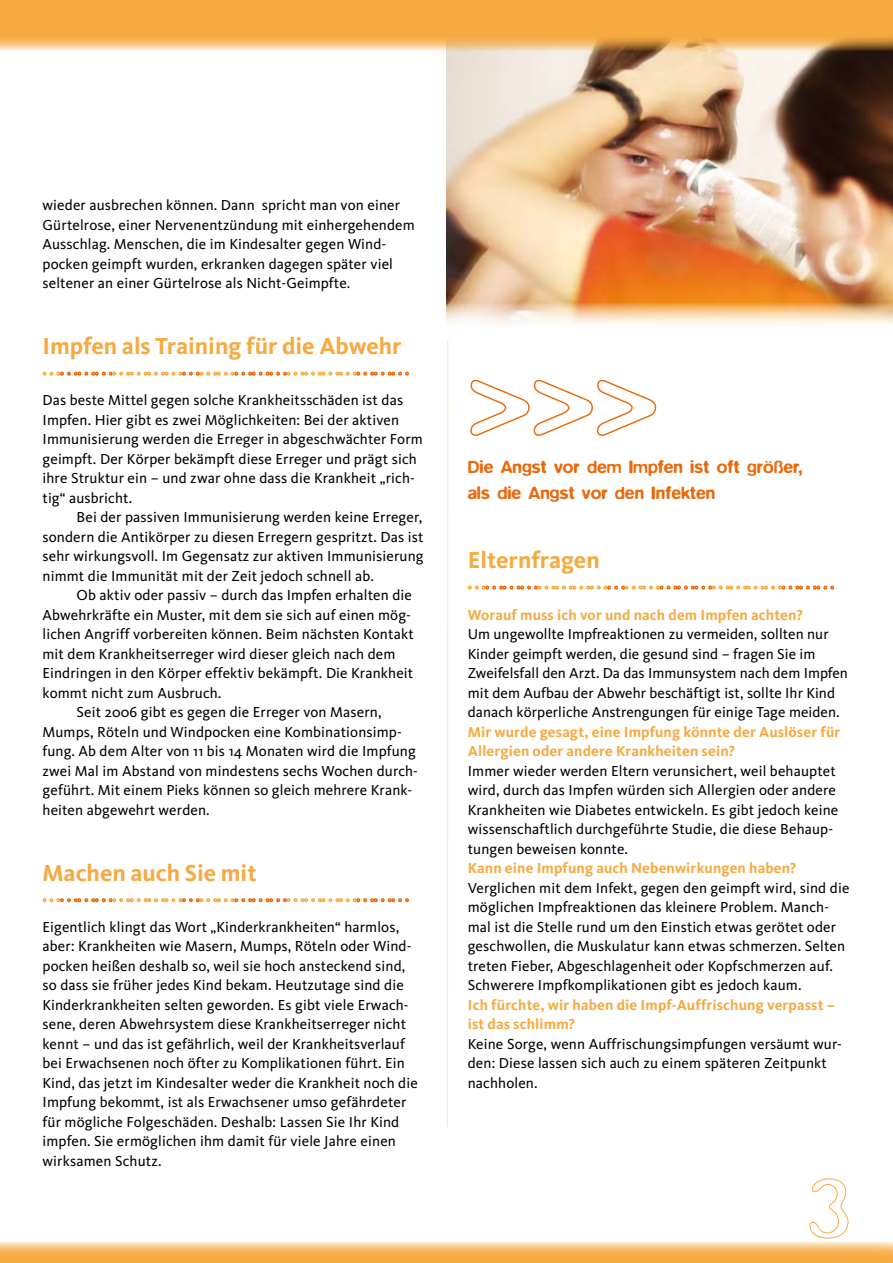
<style>
.page{position:relative;width:893px;height:1263px;background:#fff}
.page>*{position:absolute;margin:0;border:0;box-sizing:border-box;transform-origin:0 0}
.t1{font:700 24px "Kievit";color:#f6aa41}
.t2{font:500 18px/25.5px "Blur";color:#eb690a}
.t3{font:15px/19.5px "Kievit";letter-spacing:.01em;color:#000}
.t4{font:700 15px/19.5px "Kievit";letter-spacing:.01em;color:#f6aa41}
</style>
<div class="page">
<img style="left:446px;top:51px;width:447px;height:252px">
<svg style="left:0;top:1242px;width:893px;height:21px;background:#f7bb68"></svg>
<svg style="left:446px;top:303px;width:447px;height:58px"></svg>
<svg style="left:0;top:0;width:893px;height:51px;background:#f3ae50"></svg>
<svg style="left:43px;top:372px;width:366px;height:4px"></svg>
<svg style="left:43px;top:898px;width:366px;height:4px"></svg>
<svg style="left:468px;top:586px;width:366px;height:4px"></svg>
<hr style="left:447px;top:340px;width:1px;height:787px;background:#fee6c9">
<svg style="left:470px;top:379px;width:187px;height:57px"></svg>
<svg style="left:809px;top:1178px;width:40px;height:61px"></svg>
<p class="t3" style="left:43px;top:195px;width:374px">wieder ausbrechen können. Dann spricht man von einer Gürtelrose, einer Nervenentzündung mit einhergehendem Ausschlag. Menschen, die im Kindesalter gegen Wind&shy;pocken geimpft wurden, erkranken dagegen später viel seltener an einer Gürtelrose als Nicht-Geimpfte.</p>
<h1 class="t1" style="left:43px;top:332px;width:361px">Impfen als Training für die Abwehr</h1>
<p class="t3" style="left:43px;top:390px;width:382px">Das beste Mittel gegen solche Krankheitsschäden ist das Impfen. Hier gibt es zwei Möglichkeiten: Bei der aktiven Immunisierung werden die Erreger in abgeschwächter Form geimpft. Der Körper bekämpft diese Erreger und prägt sich ihre Struktur ein – und zwar ohne dass die Krankheit „rich&shy;tig“ ausbricht.</p>
<p class="t3" style="left:43px;top:507px;width:383px;text-align:justify;text-indent:34px">Bei der passiven Immunisierung werden keine Erreger, sondern die Antikörper zu diesen Erregern gespritzt. Das ist sehr wirkungsvoll. Im Gegensatz zur aktiven Immunisierung nimmt die Immunität mit der Zeit jedoch schnell ab.</p>
<p class="t3" style="left:77px;top:585px;width:337px">Ob aktiv oder passiv – durch das Impfen erhalten die</p>
<p class="t3" style="left:43px;top:605px;width:370px">Abwehrkräfte ein Muster, mit dem sie sich auf einen mög-</p>
<p class="t3" style="left:43px;top:624px;width:373px">lichen Angriff vorbereiten können. Beim nächsten Kontakt</p>
<p class="t3" style="left:43px;top:644px;width:354px">mit dem Krankheitserreger wird dieser gleich nach dem</p>
<p class="t3" style="left:43px;top:663px;width:372px">Eindringen in den Körper effektiv bekämpft. Die Krankheit</p>
<p class="t3" style="left:43px;top:683px;width:180px">kommt nicht zum Ausbruch.</p>
<p class="t3" style="left:77px;top:702px;width:306px">Seit 2006 gibt es gegen die Erreger von Masern,</p>
<p class="t3" style="left:43px;top:722px;width:361px">Mumps, Röteln und Windpocken eine Kombinationsimp-</p>
<p class="t3" style="left:43px;top:741px;width:375px">fung. Ab dem Alter von 11 bis 14 Monaten wird die Impfung</p>
<p class="t3" style="left:43px;top:761px;width:377px">zwei Mal im Abstand von mindestens sechs Wochen durch-</p>
<p class="t3" style="left:43px;top:780px;width:371px">geführt. Mit einem Pieks können so gleich mehrere Krank-</p>
<p class="t3" style="left:43px;top:800px;width:169px">heiten abgewehrt werden.</p>
<h1 class="t1" style="left:43px;top:858px;width:216px">Machen auch Sie mit</h1>
<p class="t3" style="left:43px;top:917px;width:377px">Eigentlich klingt das Wort „Kinderkrankheiten“ harmlos, aber: Krankheiten wie Masern, Mumps, Röteln oder Wind&shy;pocken heißen deshalb so, weil sie hoch ansteckend sind, so dass sie früher jedes Kind bekam. Heutzutage sind die Kinderkrankheiten selten geworden. Es gibt viele Erwach&shy;sene, deren Abwehrsystem diese Krankheitserreger nicht kennt – und das ist gefährlich, weil der Krankheitsverlauf bei Erwachsenen noch öfter zu Komplikationen führt. Ein Kind, das jetzt im Kindesalter weder die Krankheit noch die Impfung bekommt, ist als Erwachsener umso gefährdeter für mögliche Folgeschäden. Deshalb: Lassen Sie Ihr Kind impfen. Sie ermöglichen ihm damit für viele Jahre einen wirksamen Schutz.</p>
<p class="t2" style="left:468px;top:454px;width:336px">Die Angst vor dem Impfen ist oft größer, als die Angst vor den Infekten</p>
<h1 class="t1" style="left:468px;top:546px;width:134px">Elternfragen</h1>
<p class="t4" style="left:468px;top:605px;width:337px">Worauf muss ich vor und nach dem Impfen achten?</p>
<p class="t3" style="left:468px;top:624px;width:382px">Um ungewollte Impfreaktionen zu vermeiden, sollten nur Kinder geimpft werden, die gesund sind – fragen Sie im Zweifelsfall den Arzt. Da das Immunsystem nach dem Impfen mit dem Aufbau der Abwehr beschäftigt ist, sollte Ihr Kind danach körperliche Anstrengungen für einige Tage meiden.</p>
<p class="t4" style="left:468px;top:722px;width:374px">Mir wurde gesagt, eine Impfung könnte der Auslöser für<br>Allergien oder andere Krankheiten sein?</p>
<p class="t3" style="left:468px;top:761px;width:372px">Immer wieder werden Eltern verunsichert, weil behauptet wird, durch das Impfen würden sich Allergien oder andere Krankheiten wie Diabetes entwickeln. Es gibt jedoch keine wissenschaftlich durchgeführte Studie, die diese Behaup&shy;tungen beweisen konnte.</p>
<p class="t4" style="left:468px;top:858px;width:330px">Kann eine Impfung auch Nebenwirkungen haben?</p>
<p class="t3" style="left:468px;top:878px;width:383px">Verglichen mit dem Infekt, gegen den geimpft wird, sind die möglichen Impfreaktionen das kleinere Problem. Manch&shy;mal ist die Stelle rund um den Einstich etwas gerötet oder geschwollen, die Muskulatur kann etwas schmerzen. Selten treten Fieber, Abgeschlagenheit oder Kopfschmerzen auf.<br>Schwerere Impfkomplikationen gibt es jedoch kaum.</p>
<p class="t4" style="left:468px;top:995px;width:369px">Ich fürchte, wir haben die Impf-Auffrischung verpasst – ist das schlimm?</p>
<p class="t3" style="left:468px;top:1034px;width:376px">Keine Sorge, wenn Auffrischungsimpfungen versäumt wur&shy;den: Diese lassen sich auch zu einem späteren Zeitpunkt nachholen.</p>
</div>
